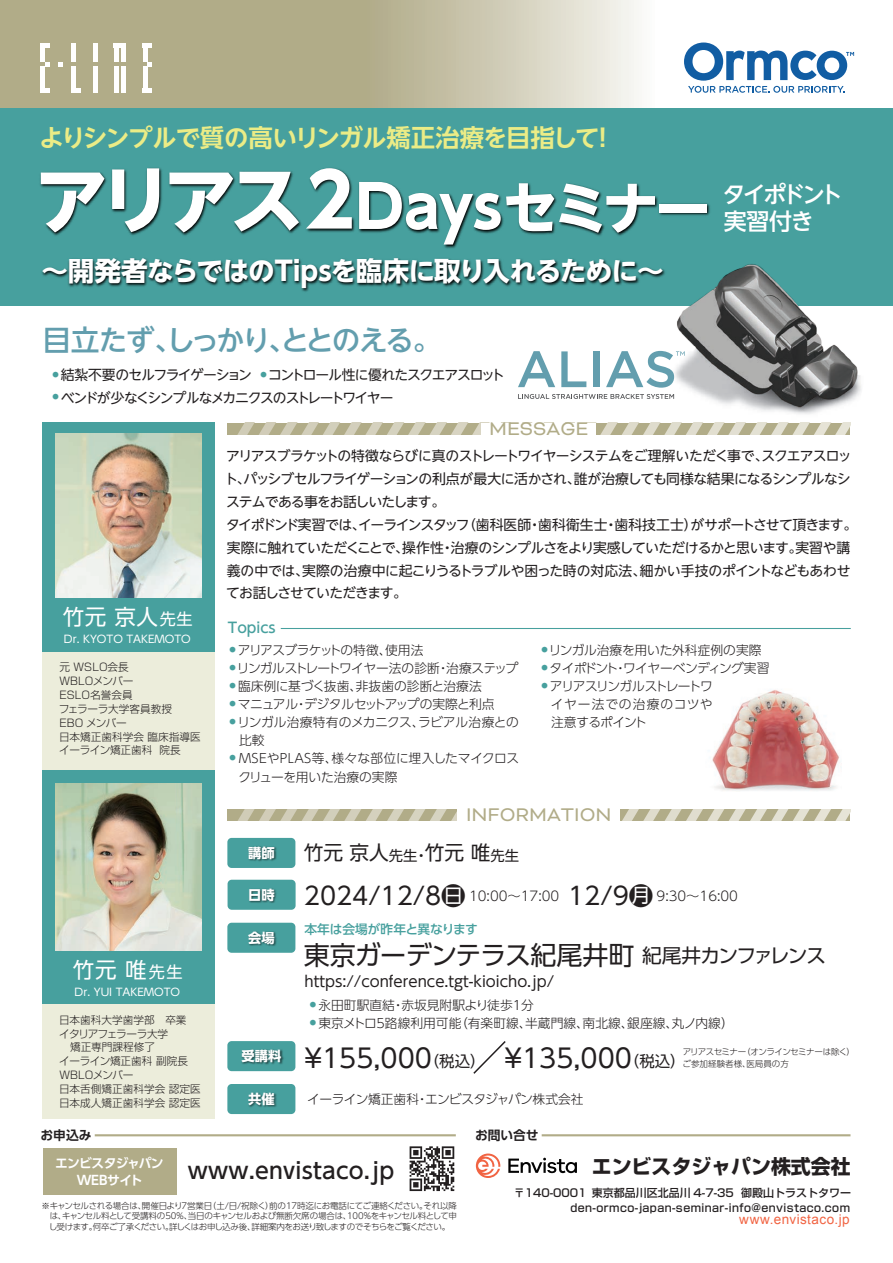
<style>
.page{position:relative;width:893px;height:1263px;background:#fff}
.page>*{position:absolute;margin:0;border:0;box-sizing:border-box;transform-origin:0 0}
.t1{font:700 73.65px "UD Shin Go NT Pro";letter-spacing:-.125em;color:#fff}
.t2{font:500 28.65px "UD Shin Go NT Pro";letter-spacing:-.085em;color:#639eae}
.t3{font:700 26.7px "UD Shin Go NT Pro";letter-spacing:-.03em;color:#fff}
.t4{font:26.1px "UD Shin Go Pro";color:#231f20}
.t5{font:26.1px "UD Shin Go Pro";letter-spacing:-.025em;color:#231f20}
.t6{font:700 24.45px "UD Shin Go NT Pro De";letter-spacing:-.045em;color:#ebec86}
.t7{font:500 22.95px/26.7px "UD Shin Go NT Pro";letter-spacing:-.11em;color:#fff}
.t8{font:500 22.35px "UD Shin Go Pro";letter-spacing:.01em;color:#231f20}
.t9{font:21.45px "UD Shin Go Pro";color:#fff}
.t10{font:21.15px "Bicyclette";color:#b1ac88}
.t11{font:700 19.95px "Shin Go Pro";color:#231f20}
.t12{font:19.65px "UD Shin Go Pro";color:#231f20}
.t13{font:14.85px "UD Shin Go Pro";color:#231f20}
.t14{font:500 14.4px "UD Shin Go Pro";color:#47a09e}
.t15{font:13.8px/22.8px "UD Shin Go NT Pro";letter-spacing:-.065em;color:#231f20}
.t16{font:13.8px "UD Shin Go NT Pro";letter-spacing:-.085em;color:#231f20}
.t17{font:13.8px "UD Shin Go NT Pro";letter-spacing:-.105em;color:#231f20}
.t18{font:13.5px "Arial";letter-spacing:.035em;color:#f16443}
.t19{font:300 13.35px "UD Shin Go Pro";color:#231f20}
.t20{font:700 13.35px "UD Shin Go Pro";color:#fff}
.t21{font:300 12.75px/18.1px "UD Shin Go Pro";color:#231f20}
.t22{font:300 12.75px/18.1px "UD Shin Go Pro";letter-spacing:-.02em;color:#231f20}
.t23{font:300 12.75px "UD Shin Go Pro";letter-spacing:-.055em;color:#231f20}
.t24{font:700 12.75px/16.5px "UD Shin Go Pro De";letter-spacing:-.045em;color:#fff;text-align:center}
.t25{font:500 12.75px "UD Shin Go Pro";letter-spacing:-.01em;color:#47a09e}
.t26{font:700 12.75px "UD Shin Go Pro De";color:#231f20}
.t27{font:500 10.95px "Shin Go Pro";letter-spacing:.04em;color:#231f20}
.t28{font:500 10.95px "Shin Go Pro";color:#231f20}
.t29{font:300 10.65px/14px "Shin Go Pro";color:#231f20}
.t30{font:300 10.65px/14px "Shin Go Pro";letter-spacing:-.025em;color:#231f20}
.t31{font:10.5px "UD Shin Go Pro";color:#fff}
.t32{font:300 8.55px/10.6px "UD Shin Go Pro";letter-spacing:-.055em;color:#231f20;text-align:justify}
.t33{font:300 8.55px/11.7px "UD Shin Go Pro";letter-spacing:-.035em;color:#231f20}
.s1{font-size:58.5px}
.s2{font-size:55.95px}
.s3{font-size:16.2px}
.s4{font-size:14.4px}
.s5{font-weight:700;color:#fff}
.s6{font-weight:400;font-size:24.45px}
.s7{font-size:19.65px}
.s8{font-size:15.45px}
</style>
<div class="page">
<svg style="left:0;top:0;width:654px;height:109px"></svg>
<div style="left:0;top:109px;width:893px;height:197px;background:#47a09e"></div>
<img style="left:40px;top:168px;width:670px;height:81px">
<svg style="left:229px;top:423px;width:621px;height:11px"></svg>
<div style="left:482px;top:423px;width:114px;height:11px;background:#fff"></div>
<svg style="left:229px;top:809px;width:621px;height:12px"></svg>
<div style="left:458px;top:809px;width:162px;height:12px;background:#fff"></div>
<div style="left:43px;top:1148px;width:134px;height:46px;background:#b1ac88"></div>
<hr style="left:95px;top:1134px;width:361px;height:2px;background:#b1ac88">
<div style="left:227px;top:838px;width:68px;height:30px;background:#47a09e;border-radius:4px"></div>
<img style="left:248px;top:846px;width:29px;height:15px">
<div style="left:227px;top:923px;width:68px;height:30px;background:#47a09e;border-radius:4px"></div>
<img style="left:248px;top:931px;width:29px;height:15px">
<svg style="left:684px;top:43px;width:170px;height:50px"></svg>
<svg style="left:45px;top:62px;width:4px;height:5px"></svg>
<svg style="left:45px;top:44px;width:5px;height:4px"></svg>
<svg style="left:58px;top:62px;width:5px;height:5px"></svg>
<hr style="left:72px;top:43px;width:4px;height:19px;background:#fff">
<hr style="left:41px;top:43px;width:4px;height:19px;background:#fff">
<hr style="left:41px;top:67px;width:4px;height:26px;background:#fff">
<svg style="left:45px;top:88px;width:5px;height:5px"></svg>
<svg style="left:76px;top:88px;width:5px;height:5px"></svg>
<hr style="left:72px;top:67px;width:4px;height:26px;background:#fff">
<hr style="left:93px;top:67px;width:4px;height:26px;background:#fff">
<hr style="left:93px;top:43px;width:4px;height:19px;background:#fff">
<div style="left:114px;top:43px;width:12px;height:5px;background:#fff"></div>
<hr style="left:114px;top:47px;width:4px;height:15px;background:#fff">
<hr style="left:122px;top:47px;width:4px;height:15px;background:#fff">
<hr style="left:114px;top:67px;width:4px;height:26px;background:#fff">
<hr style="left:122px;top:67px;width:4px;height:26px;background:#fff">
<svg style="left:148px;top:62px;width:4px;height:5px"></svg>
<div style="left:143px;top:88px;width:9px;height:5px;background:#fff"></div>
<div style="left:143px;top:67px;width:5px;height:21px;background:#fff"></div>
<div style="left:143px;top:43px;width:9px;height:5px;background:#fff"></div>
<div style="left:143px;top:44px;width:5px;height:18px;background:#fff"></div>
<div style="left:227px;top:1041px;width:68px;height:30px;background:#47a09e;border-radius:4px"></div>
<img style="left:241px;top:1049px;width:43px;height:16px">
<svg style="left:473px;top:1041px;width:33px;height:33px"></svg>
<div style="left:227px;top:1084px;width:68px;height:30px;background:#47a09e;border-radius:4px"></div>
<img style="left:248px;top:1092px;width:29px;height:15px">
<hr style="left:542px;top:1134px;width:308px;height:2px;background:#b1ac88">
<svg style="left:476px;top:1153px;width:24px;height:25px"></svg>
<svg style="left:508px;top:1158px;width:69px;height:15px"></svg>
<div style="left:43px;top:1001px;width:172px;height:117px;background:#eceddb"></div>
<div style="left:43px;top:770px;width:172px;height:234px;background:#47a09e"></div>
<img style="left:55px;top:783px;width:147px;height:168px">
<div style="left:43px;top:645px;width:172px;height:125px;background:#eceddb"></div>
<div style="left:43px;top:422px;width:172px;height:230px;background:#47a09e"></div>
<img style="left:55px;top:434px;width:147px;height:163px">
<img style="left:671px;top:264px;width:190px;height:159px">
<svg style="left:518px;top:351px;width:37px;height:36px"></svg>
<svg style="left:561px;top:351px;width:25px;height:36px"></svg>
<div style="left:593px;top:351px;width:7px;height:36px;background:#639eae"></div>
<svg style="left:518px;top:394px;width:156px;height:5px"></svg>
<svg style="left:606px;top:265px;width:215px;height:123px"></svg>
<img style="left:712px;top:690px;width:130px;height:101px">
<hr style="left:281px;top:628px;width:570px;height:1px;background:#47a09e">
<div style="left:228px;top:880px;width:68px;height:30px;background:#47a09e;border-radius:4px"></div>
<img style="left:249px;top:888px;width:27px;height:15px">
<img style="left:42px;top:258px;width:627px;height:39px">
<svg style="left:410px;top:1146px;width:44px;height:45px"></svg>
<h3 class="t6" style="left:40px;top:118px;width:577px">よりシンプルで質の高いリンガル矯正治療を目指して！</h3>
<h1 class="t1" style="left:35px;top:139px;width:677px">アリアス２<span class="s1">Days</span><span class="s2">セミナー</span></h1>
<h3 class="t3" style="left:41px;top:249px;width:624px">～開発者ならではのTipsを臨床に取り入れるために～</h3>
<h2 class="t2" style="left:42px;top:317px;width:400px">目立たず、しっかり、ととのえる。</h2>
<p class="t16" style="left:52px;top:363px;width:454px"><sup>●</sup> 結紮不要のセルフライゲーション <sup>●</sup> コントロール性に優れたスクエアスロット</p>
<p class="t17" style="left:52px;top:386px;width:343px"><sup>●</sup> ベンドが少なくシンプルなメカニクスのストレートワイヤー</p>
<h3 class="t10" style="left:489px;top:416px;width:101px">MESSAGE</h3>
<h3 class="t7" style="left:722px;top:181px;width:122px">タイポドント実習付き</h3>
<h3 class="t9" style="left:63px;top:599px;width:132px">竹元 京人<span class="s3">先生</span></h3>
<p class="t31" style="left:64px;top:630px;width:128px">Dr. KYOTO TAKEMOTO</p>
<p class="t30" style="left:58px;top:659px;width:145px">元 ＷＳＬＯ会長<br>ＷＢＬＯメンバー<br>ＥＳＬＯ名誉会員<br>フェラーラ大学客員教授<br>ＥＢＯ メンバー<br>日本矯正歯科学会 臨床指導医イーライン矯正歯科 院長</p>
<h3 class="t9" style="left:73px;top:953px;width:111px">竹元 唯<span class="s3">先生</span></h3>
<p class="t31" style="left:75px;top:983px;width:107px">Dr. YUI TAKEMOTO</p>
<p class="t29" style="left:59px;top:1011px;width:143px">日本歯科大学歯学部　卒業<br>イタリアフェラーラ大学<br>　矯正専門課程修了<br>イーライン矯正歯科 副院長<br>ＷＢＬＯメンバー<br>日本舌側矯正歯科学会 認定医日本成人矯正歯科学会 認定医</p>
<p class="t26" style="left:41px;top:1125px;width:52px">お申込み</p>
<p class="t15" style="left:224px;top:444px;width:634px">アリアスブラケットの特徴ならびに真のストレートワイヤーシステムをご理解いただく事で、スクエアスロット、パッシブセルフライゲーションの利点が最大に活かされ、誰が治療しても同様な結果になるシンプルなシステムである事をお話しいたします。<br>タイポドンド実習では、イーラインスタッフ（歯科医師・歯科衛生士・歯科技工士）がサポートさせて頂きます。実際に触れていただくことで、操作性・治療のシンプルさをより実感していただけるかと思います。実習や講義の中では、実際の治療中に起こりうるトラブルや困った時の対応法、細かい手技のポイントなどもあわせてお話しさせていただきます。</p>
<p class="t14" style="left:228px;top:616px;width:49px">Topics</p>
<p class="t23" style="left:230px;top:640px;width:195px"><sup>●</sup> アリアスブラケットの特徴、使用法</p>
<p class="t23" style="left:230px;top:658px;width:290px"><sup>●</sup> リンガルストレートワイヤー法の診断・治療ステップ</p>
<p class="t21" style="left:230px;top:677px;width:254px"><sup>●</sup> 臨床例に基づく抜歯、非抜歯の診断と治療法</p>
<p class="t22" style="left:230px;top:695px;width:266px"><sup>●</sup> マニュアル・デジタルセットアップの実際と利点</p>
<p class="t22" style="left:239px;top:713px;width:281px;text-indent:-10px"><sup>●</sup> リンガル治療特有のメカニクス、ラビアル治療との比較</p>
<p class="t21" style="left:238px;top:749px;width:282px;text-indent:-9px"><sup>●</sup> MSEやPLAS等、様々な部位に埋入したマイクロスクリューを用いた治療の実際</p>
<p class="t21" style="left:541px;top:641px;width:222px"><sup>●</sup> リンガル治療を用いた外科症例の実際</p>
<p class="t23" style="left:541px;top:658px;width:229px"><sup>●</sup> タイポドント・ワイヤーベンディング実習</p>
<p class="t22" style="left:551px;top:677px;width:164px;text-align:justify;text-indent:-9px"><sup>●</sup> アリアスリンガルストレートワイヤー法での治療のコツや注意するポイント</p>
<h3 class="t10" style="left:466px;top:803px;width:147px">INFORMATION</h3>
<p class="t20" style="left:248px;top:842px;width:28px">講師</p>
<h3 class="t12" style="left:304px;top:837px;width:217px">竹元 京人<span class="s4">先生・</span>竹元 唯<span class="s4">先生</span></h3>
<p class="t19" style="left:248px;top:885px;width:491px"><span class="s5">日時</span> <span class="s6">2024/12/8日</span> 10:00～17:00 <span class="s6">12/9月</span> 9:30～16:00</p>
<p class="t20" style="left:248px;top:927px;width:28px">会場</p>
<p class="t25" style="left:304px;top:919px;width:175px">本年は会場が昨年と異なります</p>
<h3 class="t5" style="left:304px;top:934px;width:524px">東京ガーデンテラス紀尾井町<span class="s7">紀尾井カンファレンス</span></h3>
<p class="t13" style="left:305px;top:969px;width:251px">https://conference.tgt-kioicho.jp/</p>
<p class="t21" style="left:310px;top:995px;width:226px"><sup>●</sup> 永田町駅直結・赤坂見附駅より徒歩1分</p>
<p class="t21" style="left:310px;top:1013px;width:425px"><sup>●</sup> 東京メトロ5路線利用可能（有楽町線、半蔵門線、南北線、銀座線、丸ノ内線）</p>
<h3 class="t4" style="left:241px;top:1037px;width:446px"><sup>受講料</sup> ¥155,000<span class="s8">（税込）</span> ¥135,000<span class="s8">（税込）</span></h3>
<p class="t33" style="left:683px;top:1046px;width:174px">アリアスセミナー（オンラインセミナーは除く）ご参加経験者様、医局員の方</p>
<p class="t20" style="left:248px;top:1088px;width:28px">共催</p>
<p class="t22" style="left:307px;top:1089px;width:278px">イーライン矯正歯科・エンビスタジャパン株式会社</p>
<p class="t26" style="left:475px;top:1125px;width:65px">お問い合せ</p>
<p class="t24" style="left:55px;top:1154px;width:110px">エンビスタジャパン<br>WEBサイト</p>
<h3 class="t8" style="left:188px;top:1153px;width:208px">www.envistaco.jp</h3>
<h3 class="t11" style="left:592px;top:1151px;width:260px">エンビスタジャパン株式会社</h3>
<p class="t28" style="left:514px;top:1184px;width:339px">〒140-0001 東京都品川区北品川 4-7-35 御殿山トラストタワー</p>
<p class="t32" style="left:49px;top:1200px;width:410px;text-indent:-8px">※キャンセルされる場合は、開催日より7営業日（土/日/祝除く）前の17時迄にお電話にてご連絡ください。それ以降は、キャンセル料として受講料の50％、当日のキャンセルおよび無断欠席の場合は、100％をキャンセル料として申し受けます。何卒ご了承ください。詳しくはお申し込み後、詳細案内をお送り致しますのでそちらをご覧ください。</p>
<p class="t27" style="left:570px;top:1199px;width:281px">den-ormco-japan-seminar-info@envistaco.com</p>
<p class="t18" style="left:739px;top:1211px;width:112px">www.envistaco.jp</p>
</div>
